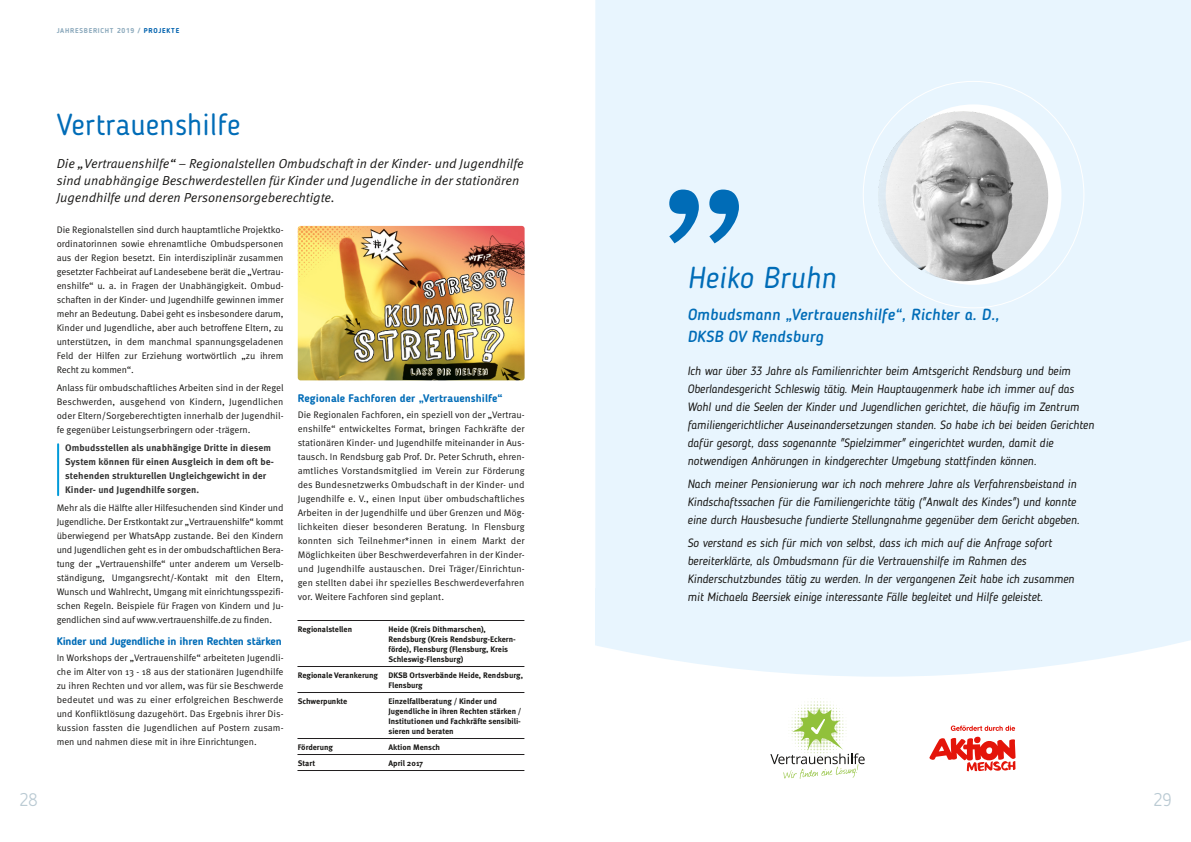
<style>
.page{position:relative;width:1191px;height:842px;background:#fff}
.page>*{position:absolute;margin:0;border:0;box-sizing:border-box;transform-origin:0 0}
.t1{font:202.5px "Literata";color:#006cb7}
.t2{font:30px "Blogger Sans";letter-spacing:.01em;color:#006cb7}
.t3{font:italic 30px "Blogger Sans";letter-spacing:.01em;color:#006cb7}
.t4{font:300 18px "Blogger Sans";color:#bacad3}
.t5{font:italic 500 16px/22.4px "Blogger Sans";letter-spacing:.01em;color:#006cb7}
.t6{font:italic 13px/17.4px "Meta Pro";color:#181715}
.t7{font:italic 12px/18px "Blogger Sans";letter-spacing:-.005em;color:#181715}
.t8{font:700 11px "Blogger Sans";letter-spacing:-.01em;color:#006cb7}
.t9{font:9.5px/14px "Meta Pro";letter-spacing:-.005em;color:#181715;text-align:justify}
.t10{font:700 9.5px/14px "Meta Pro";letter-spacing:.01em;color:#333}
.t11{font:700 8px/10px "Meta Pro";color:#181715}
.t12{font:700 7px "Blogger Sans";letter-spacing:.1em;color:#8daabd}
.s1{color:#0062ae}
</style>
<div class="page">
<svg style="left:595px;top:0;width:596px;height:589px;background:#e5f1f9"></svg>
<svg style="left:595px;top:589px;width:596px;height:88px;background:#ebf6fe"></svg>
<hr style="left:57px;top:444px;width:2px;height:51px;background:#009ad9">
<svg style="left:298px;top:620px;width:226px;height:1px"></svg>
<svg style="left:298px;top:666px;width:226px;height:1px"></svg>
<svg style="left:298px;top:692px;width:226px;height:1px"></svg>
<svg style="left:298px;top:738px;width:226px;height:1px"></svg>
<svg style="left:298px;top:754px;width:226px;height:1px"></svg>
<svg style="left:298px;top:770px;width:226px;height:1px"></svg>
<svg style="left:770px;top:698px;width:94px;height:81px"></svg>
<svg style="left:929px;top:725px;width:86px;height:46px"></svg>
<img style="left:298px;top:226px;width:226px;height:154px;border-radius:3px">
<p class="t12" style="left:57px;top:27px;width:124px">JAHRESBERICHT 2019 / <span class="s1">PROJEKTE</span></p>
<h2 class="t2" style="left:57px;top:112px;width:185px">Vertrauenshilfe</h2>
<h3 class="t6" style="left:57px;top:156px;width:468px">Die „Vertrauenshilfe“ – Regionalstellen Ombudschaft in der Kinder- und Jugendhilfe sind unabhängige Beschwerdestellen für Kinder und Jugendliche in der stationären<br>Jugendhilfe und deren Personensorgeberechtigte.</h3>
<p class="t9" style="left:57px;top:223px;width:228px">Die Regionalstellen sind durch hauptamtliche Projektko&shy;ordinatorinnen sowie ehrenamtliche Ombudspersonen aus der Region besetzt. Ein interdisziplinär zusammen gesetzter Fachbeirat auf Landesebene berät die „Vertrau&shy;enshilfe“ u. a. in Fragen der Unabhängigkeit. Ombud&shy;schaften in der Kinder- und Jugendhilfe gewinnen immer mehr an Bedeutung. Dabei geht es insbesondere darum, Kinder und Jugendliche, aber auch betroffene Eltern, zu unterstützen, in dem manchmal spannungsgeladenen Feld der Hilfen zur Erziehung wortwörtlich „zu ihrem Recht zu kommen“.</p>
<p class="t9" style="left:57px;top:381px;width:228px">Anlass für ombudschaftliches Arbeiten sind in der Regel Beschwerden, ausgehend von Kindern, Jugendlichen oder Eltern/Sorgeberechtigten innerhalb der Jugendhil&shy;fe gegenüber Leistungserbringern oder -trägern.</p>
<p class="t10" style="left:65px;top:441px;width:210px">Ombudsstellen als unabhängige Dritte in diesem System können für einen Ausgleich in dem oft be&shy;stehenden strukturellen Ungleichgewicht in der Kinder- und Jugendhilfe sorgen.</p>
<p class="t9" style="left:57px;top:501px;width:228px">Mehr als die Hälfte aller Hilfesuchenden sind Kinder und Jugendliche. Der Erstkontakt zur „Vertrauenshilfe“ kommt überwiegend per WhatsApp zustande. Bei den Kindern und Jugendlichen geht es in der ombudschaftlichen Bera&shy;tung der „Vertrauenshilfe“ unter anderem um Verselb&shy;ständigung, Umgangsrecht/-Kontakt mit den Eltern, Wunsch und Wahlrecht, Umgang mit einrichtungsspezifi&shy;schen Regeln. Beispiele für Fragen von Kindern und Ju&shy;gendlichen sind auf www.vertrauenshilfe.de zu finden.</p>
<p class="t8" style="left:57px;top:636px;width:226px">Kinder und Jugendliche in ihren Rechten stärken</p>
<p class="t9" style="left:57px;top:651px;width:228px">In Workshops der „Vertrauenshilfe“ arbeiteten Jugendli&shy;che im Alter von 13 - 18 aus der stationären Jugendhilfe zu ihren Rechten und vor allem, was für sie Beschwerde bedeutet und was zu einer erfolgreichen Beschwerde und Konfliktlösung dazugehört. Das Ergebnis ihrer Dis&shy;kussion fassten die Jugendlichen auf Postern zusam&shy;men und nahmen diese mit in ihre Einrichtungen.</p>
<p class="t8" style="left:298px;top:393px;width:206px">Regionale Fachforen der „Vertrauenshilfe“</p>
<p class="t9" style="left:298px;top:408px;width:228px">Die Regionalen Fachforen, ein speziell von der „Vertrau&shy;enshilfe“ entwickeltes Format, bringen Fachkräfte der stationären Kinder- und Jugendhilfe miteinander in Aus&shy;tausch. In Rendsburg gab Prof. Dr. Peter Schruth, ehren&shy;amtliches Vorstandsmitglied im Verein zur Förderung des Bundesnetzwerks Ombudschaft in der Kinder- und Jugendhilfe e. V., einen Input über ombudschaftliches Arbeiten in der Jugendhilfe und über Grenzen und Mög&shy;lichkeiten dieser besonderen Beratung. In Flensburg konnten sich Teilnehmer*innen in einem Markt der Möglichkeiten über Beschwerdeverfahren in der Kinder&shy;und Jugendhilfe austauschen. Drei Träger/Einrichtun&shy;gen stellten dabei ihr spezielles Beschwerdeverfahren vor. Weitere Fachforen sind geplant.</p>
<p class="t11" style="left:298px;top:625px;width:56px">Regionalstellen</p>
<p class="t11" style="left:388px;top:625px;width:129px">Heide (Kreis Dithmarschen),<br>Rendsburg (Kreis Rendsburg-Eckern&shy;förde), Flensburg (Flensburg, Kreis<br>Schleswig-Flensburg)</p>
<p class="t11" style="left:298px;top:671px;width:82px">Regionale Verankerung</p>
<p class="t11" style="left:388px;top:671px;width:136px">DKSB Ortsverbände Heide, Rendsburg,<br>Flensburg</p>
<p class="t11" style="left:298px;top:697px;width:51px">Schwerpunkte</p>
<p class="t11" style="left:388px;top:697px;width:134px">Einzelfallberatung / Kinder und Jugendliche in ihren Rechten stärken / Institutionen und Fachkräfte sensibili&shy;sieren und beraten</p>
<p class="t11" style="left:298px;top:743px;width:37px">Förderung</p>
<p class="t11" style="left:388px;top:743px;width:53px">Aktion Mensch</p>
<p class="t11" style="left:298px;top:759px;width:19px">Start</p>
<p class="t11" style="left:388px;top:759px;width:36px">April 2017</p>
<h1 class="t1" style="left:651px;top:105px;width:108px">”</h1>
<h2 class="t3" style="left:687px;top:265px;width:150px">Heiko Bruhn</h2>
<h3 class="t5" style="left:687px;top:305px;width:313px">Ombudsmann „Vertrauenshilfe“, Richter a. D.,<br>DKSB OV Rendsburg</h3>
<p class="t7" style="left:687px;top:363px;width:408px">Ich war über 33 Jahre als Familienrichter beim Amtsgericht Rendsburg und beim Oberlandesgericht Schleswig tätig. Mein Hauptaugenmerk habe ich immer auf das Wohl und die Seelen der Kinder und Jugendlichen gerichtet, die häufig im Zentrum familiengerichtlicher Auseinandersetzungen standen. So habe ich bei beiden Gerichten dafür gesorgt, dass sogenannte "Spielzimmer" eingerichtet wurden, damit die notwendigen Anhörungen in kindgerechter Umgebung stattfinden können.</p>
<p class="t7" style="left:687px;top:476px;width:393px">Nach meiner Pensionierung war ich noch mehrere Jahre als Verfahrensbeistand in<br>Kindschaftssachen für die Familiengerichte tätig ("Anwalt des Kindes") und konnte eine durch Hausbesuche fundierte Stellungnahme gegenüber dem Gericht abgeben.</p>
<p class="t7" style="left:687px;top:535px;width:388px">So verstand es sich für mich von selbst, dass ich mich auf die Anfrage sofort bereiterklärte, als Ombudsmann für die Vertrauenshilfe im Rahmen des Kinderschutzbundes tätig zu werden. In der vergangenen Zeit habe ich zusammen mit Michaela Beersiek einige interessante Fälle begleitet und Hilfe geleistet.</p>
<h3 class="t4" style="left:19px;top:792px;width:20px">28</h3>
<h3 class="t4" style="left:1153px;top:792px;width:20px">29</h3>
</div>
